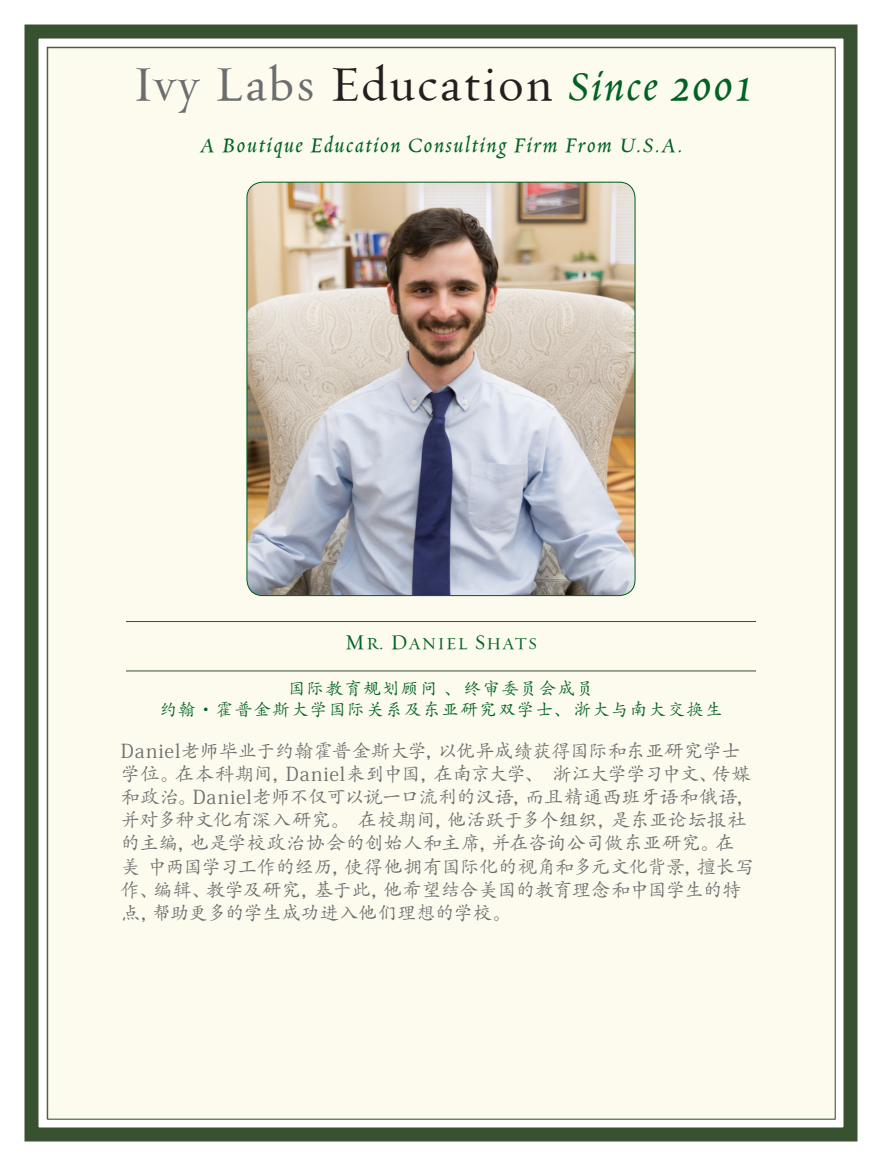
<style>
.page{position:relative;width:882px;height:1166px;background:#fff}
.page>*{position:absolute;margin:0;border:0;box-sizing:border-box;transform-origin:0 0}
.t1{font:49px "Requiem Text HTF Roman";letter-spacing:.05em;color:#231f20}
.t2{font:22.75px "Requiem Text HTF Italic";letter-spacing:.075em;color:#006224}
.t3{font:19.25px/23.1px "Adobe Kaiti Std";letter-spacing:-.01em;color:#6c6d70}
.t4{font:17.5px "Adobe Kaiti Std";letter-spacing:.075em;color:#006224}
.t5{font:16.8px "Requiem Text HTF Roman SC800";letter-spacing:.065em;color:#006224}
.s1{color:#6c6d70}
.s2{font-family:"Requiem Text HTF Italic";font-size:45.5px;color:#006224}
.s3{font-family:"Requiem Text HTF Italic";color:#006224}
.s4{font-size:21px}
</style>
<div class="page">
<div style="left:24px;top:24px;width:834px;height:1117px;border:14px solid #385131"></div>
<div style="left:47px;top:47px;width:789px;height:1072px;background:#fcfbed;border:1px solid #385131"></div>
<hr style="left:126px;top:621px;width:630px;height:1px;background:#385131">
<hr style="left:126px;top:670px;width:630px;height:1px;background:#385131">
<img style="left:247px;top:182px;width:388px;height:413px">
<p class="t1" style="left:132px;top:55px;width:620px"><span class="s1">Ivy Labs</span> Education <span class="s2">Since</span> <span class="s3">2001</span></p>
<p class="t2" style="left:201px;top:134px;width:484px">A Boutique Education Consulting Firm From U.S.A.</p>
<p class="t5" style="left:345px;top:633px;width:193px"><span class="s4">M</span>R<span class="s4">. D</span>ANIEL <span class="s4">S</span>HATS</p>
<p class="t4" style="left:288px;top:677px;width:307px">国际教育规划顾问 、终审委员会成员</p>
<p class="t4" style="left:159px;top:698px;width:565px">约翰·霍普金斯大学国际关系及东亚研究双学士、浙大与南大交换生</p>
<p class="t3" style="left:121px;top:739px;width:637px">Daniel老师毕业于约翰霍普金斯大学，以优异成绩获得国际和东亚研究学士学位。在本科期间，Daniel来到中国，在南京大学、 浙江大学学习中文、传媒和政治。Daniel老师不仅可以说一口流利的汉语，而且精通西班牙语和俄语，并对多种文化有深入研究。 在校期间，他活跃于多个组织，是东亚论坛报社的主编，也是学校政治协会的创始人和主席，并在咨询公司做东亚研究。在美 中两国学习工作的经历，使得他拥有国际化的视角和多元文化背景，擅长写作、编辑、教学及研究，基于此，他希望结合美国的教育理念和中国学生的特点，帮助更多的学生成功进入他们理想的学校。</p>
</div>
